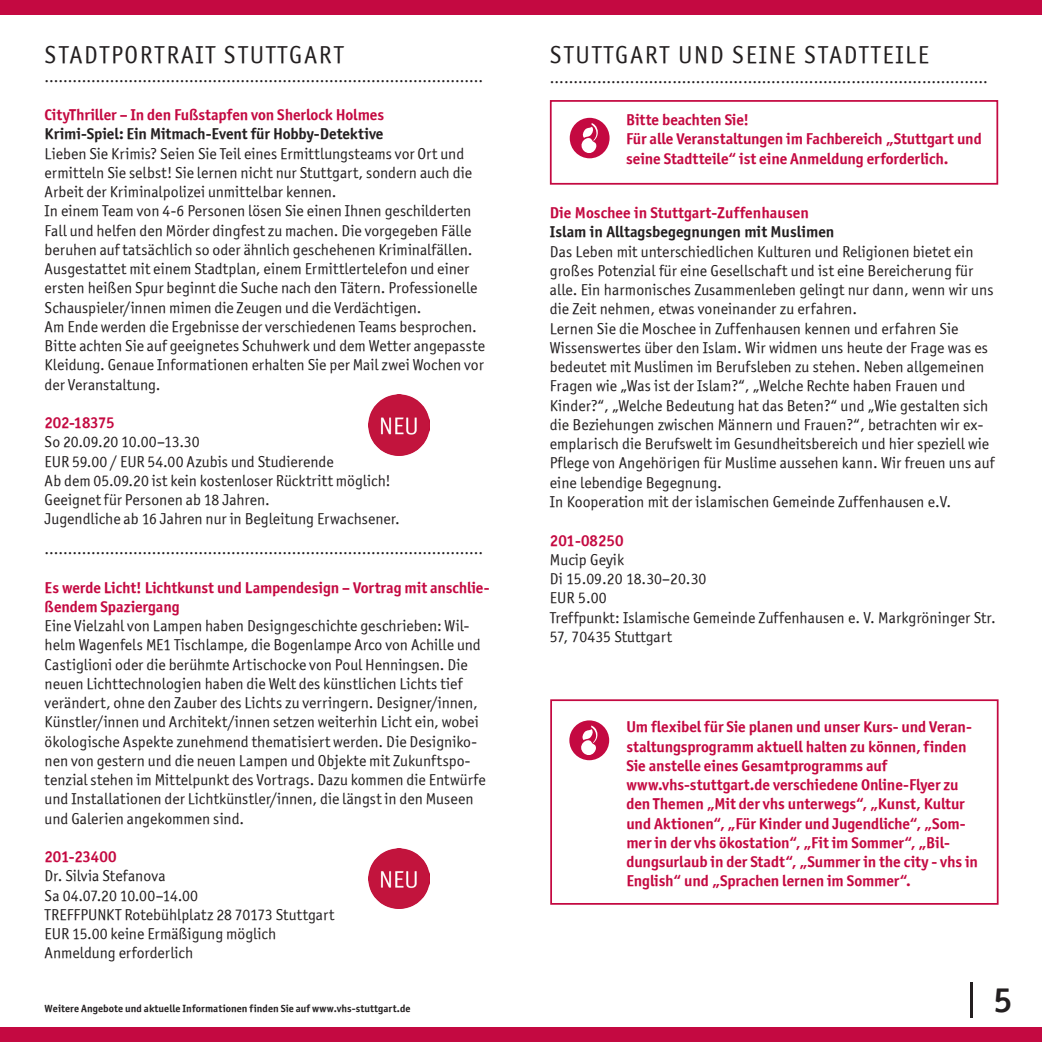
<style>
.page{position:relative;width:1042px;height:1042px;background:#fff}
.page>*{position:absolute;margin:0;border:0;box-sizing:border-box;transform-origin:0 0}
.t1{font:35px "Officina Sans ITCTT Bold";color:#231f20}
.t2{font:24.5px "Officina Sans ITCTT Book";letter-spacing:.07em;color:#231f20}
.Copy_Officina_Book_9{font:15.75px/19.2px "Officina Sans ITCTT Book";letter-spacing:.005em;color:#231f20}
.Copy_Officina_Book_9-2{font:15.75px/19.2px "Officina Sans ITCTT Bold";letter-spacing:-.005em;color:#c40941}
.Copy_Officina_Book_9-3{font:15.75px "Officina Sans ITCTT Bold";letter-spacing:.005em;color:#231f20}
.t3{font:10.5px "Officina Sans ITCTT Bold";letter-spacing:.01em;color:#231f20}
</style>
<div class="page">
<div style="left:0;top:1027px;width:1042px;height:15px;background:#c40941"></div>
<div style="left:0;top:0;width:1042px;height:15px;background:#c40941"></div>
<hr style="left:970px;top:982px;width:2px;height:35px;background:#231f20">
<img style="left:369px;top:848px;width:60px;height:60px">
<img style="left:369px;top:395px;width:60px;height:60px">
<div style="left:550px;top:100px;width:448px;height:85px;border:2px solid #c40941"></div>
<div style="left:570px;top:118px;width:39px;height:40px;background:#c40941;border-radius:50%"></div>
<svg style="left:581px;top:123px;width:17px;height:30px"></svg>
<div style="left:550px;top:699px;width:448px;height:206px;border:2px solid #c40941"></div>
<div style="left:569px;top:720px;width:40px;height:40px;background:#c40941;border-radius:50%"></div>
<svg style="left:581px;top:725px;width:17px;height:30px"></svg>
<p class="t2" style="left:45px;top:40px;width:300px">STADTPORTRAIT STUTTGART</p>
<p class="Copy_Officina_Book_9" style="left:45px;top:66px;width:440px">..............................................................................................</p>
<p class="Copy_Officina_Book_9-2" style="left:45px;top:105px;width:341px">CityThriller – In den Fußstapfen von Sherlock Holmes</p>
<p class="Copy_Officina_Book_9-3" style="left:45px;top:124px;width:340px">Krimi-Spiel: Ein Mitmach-Event für Hobby-Detektive</p>
<p class="Copy_Officina_Book_9" style="left:45px;top:143px;width:429px">Lieben Sie Krimis? Seien Sie Teil eines Ermittlungsteams vor Ort und ermitteln Sie selbst! Sie lernen nicht nur Stuttgart, sondern auch die<br>Arbeit der Kriminalpolizei unmittelbar kennen.</p>
<p class="Copy_Officina_Book_9" style="left:45px;top:201px;width:429px;text-align:justify">In einem Team von 4-6 Personen lösen Sie einen Ihnen geschilderten Fall und helfen den Mörder dingfest zu machen. Die vorgegeben Fälle beruhen auf tatsächlich so oder ähnlich geschehenen Kriminalfällen.</p>
<p class="Copy_Officina_Book_9" style="left:45px;top:259px;width:434px">Ausgestattet mit einem Stadtplan, einem Ermittlertelefon und einer ersten heißen Spur beginnt die Suche nach den Tätern. Professionelle<br>Schauspieler/innen mimen die Zeugen und die Verdächtigen.</p>
<p class="Copy_Officina_Book_9" style="left:45px;top:317px;width:434px">Am Ende werden die Ergebnisse der verschiedenen Teams besprochen.</p>
<p class="Copy_Officina_Book_9" style="left:45px;top:336px;width:442px;text-align:justify">Bitte achten Sie auf geeignetes Schuhwerk und dem Wetter angepasste Kleidung. Genaue Informationen erhalten Sie per Mail zwei Wochen vor der Veranstaltung.</p>
<p class="Copy_Officina_Book_9-2" style="left:45px;top:413px;width:71px">202-18375</p>
<p class="Copy_Officina_Book_9" style="left:45px;top:432px;width:156px">So 20.09.20 10.00–13.30</p>
<p class="Copy_Officina_Book_9" style="left:45px;top:451px;width:290px">EUR 59.00 / EUR 54.00 Azubis und Studierende</p>
<p class="Copy_Officina_Book_9" style="left:45px;top:471px;width:347px">Ab dem 05.09.20 ist kein kostenloser Rücktritt möglich!</p>
<p class="Copy_Officina_Book_9" style="left:45px;top:490px;width:227px">Geeignet für Personen ab 18 Jahren.</p>
<p class="Copy_Officina_Book_9" style="left:45px;top:509px;width:357px">Jugendliche ab 16 Jahren nur in Begleitung Erwachsener.</p>
<p class="Copy_Officina_Book_9" style="left:45px;top:539px;width:440px">..............................................................................................</p>
<p class="Copy_Officina_Book_9-2" style="left:45px;top:577px;width:446px">Es werde Licht! Lichtkunst und Lampendesign – Vortrag mit anschlie&shy;ßendem Spaziergang</p>
<p class="Copy_Officina_Book_9" style="left:45px;top:616px;width:443px">Eine Vielzahl von Lampen haben Designgeschichte geschrieben: Wil&shy;helm Wagenfels ME1 Tischlampe, die Bogenlampe Arco von Achille und Castiglioni oder die berühmte Artischocke von Poul Henningsen. Die neuen Lichttechnologien haben die Welt des künstlichen Lichts tief verändert, ohne den Zauber des Lichts zu verringern. Designer/innen, Künstler/innen und Architekt/innen setzen weiterhin Licht ein, wobei ökologische Aspekte zunehmend thematisiert werden. Die Designiko&shy;nen von gestern und die neuen Lampen und Objekte mit Zukunftspo&shy;tenzial stehen im Mittelpunkt des Vortrags. Dazu kommen die Entwürfe und Installationen der Lichtkünstler/innen, die längst in den Museen und Galerien angekommen sind.</p>
<p class="Copy_Officina_Book_9-2" style="left:45px;top:847px;width:73px">201-23400</p>
<p class="Copy_Officina_Book_9" style="left:45px;top:866px;width:122px">Dr. Silvia Stefanova</p>
<p class="Copy_Officina_Book_9" style="left:45px;top:885px;width:155px">Sa 04.07.20 10.00–14.00</p>
<p class="Copy_Officina_Book_9" style="left:45px;top:905px;width:291px">TREFFPUNKT Rotebühlplatz 28 70173 Stuttgart</p>
<p class="Copy_Officina_Book_9" style="left:45px;top:924px;width:233px">EUR 15.00 keine Ermäßigung möglich</p>
<p class="Copy_Officina_Book_9" style="left:45px;top:943px;width:150px">Anmeldung erforderlich</p>
<p class="t3" style="left:45px;top:1002px;width:367px">Weitere Angebote und aktuelle Informationen finden Sie auf www.vhs-stuttgart.de</p>
<p class="t2" style="left:550px;top:41px;width:381px">STUTTGART UND SEINE STADTTEILE</p>
<p class="Copy_Officina_Book_9" style="left:550px;top:68px;width:439px">.............................................................................................</p>
<p class="Copy_Officina_Book_9-2" style="left:626px;top:110px;width:125px">Bitte beachten Sie!</p>
<p class="Copy_Officina_Book_9-2" style="left:626px;top:129px;width:357px">Für alle Veranstaltungen im Fachbereich „Stuttgart und seine Stadtteile“ ist eine Anmeldung erforderlich.</p>
<p class="Copy_Officina_Book_9-2" style="left:550px;top:203px;width:260px">Die Moschee in Stuttgart-Zuffenhausen</p>
<p class="Copy_Officina_Book_9-3" style="left:550px;top:222px;width:286px">Islam in Alltagsbegegnungen mit Muslimen</p>
<p class="Copy_Officina_Book_9" style="left:550px;top:242px;width:445px">Das Leben mit unterschiedlichen Kulturen und Religionen bietet ein großes Potenzial für eine Gesellschaft und ist eine Bereicherung für alle. Ein harmonisches Zusammenleben gelingt nur dann, wenn wir uns die Zeit nehmen, etwas voneinander zu erfahren.</p>
<p class="Copy_Officina_Book_9" style="left:550px;top:319px;width:446px">Lernen Sie die Moschee in Zuffenhausen kennen und erfahren Sie Wissenswertes über den Islam. Wir widmen uns heute der Frage was es bedeutet mit Muslimen im Berufsleben zu stehen. Neben allgemeinen Fragen wie „Was ist der Islam?“, „Welche Rechte haben Frauen und Kinder?“, „Welche Bedeutung hat das Beten?“ und „Wie gestalten sich die Beziehungen zwischen Männern und Frauen?“, betrachten wir ex&shy;emplarisch die Berufswelt im Gesundheitsbereich und hier speziell wie Pflege von Angehörigen für Muslime aussehen kann. Wir freuen uns auf eine lebendige Begegnung.</p>
<p class="Copy_Officina_Book_9" style="left:550px;top:492px;width:403px">In Kooperation mit der islamischen Gemeinde Zuffenhausen e.V.</p>
<p class="Copy_Officina_Book_9-2" style="left:550px;top:530px;width:75px">201-08250</p>
<p class="Copy_Officina_Book_9" style="left:550px;top:550px;width:76px">Mucip Geyik</p>
<p class="Copy_Officina_Book_9" style="left:550px;top:569px;width:158px">Di 15.09.20 18.30–20.30</p>
<p class="Copy_Officina_Book_9" style="left:550px;top:588px;width:58px">EUR 5.00</p>
<p class="Copy_Officina_Book_9" style="left:550px;top:607px;width:447px">Treffpunkt: Islamische Gemeinde Zuffenhausen e. V. Markgröninger Str.<br>57, 70435 Stuttgart</p>
<p class="Copy_Officina_Book_9-2" style="left:626px;top:717px;width:347px">Um flexibel für Sie planen und unser Kurs- und Veran&shy;staltungsprogramm aktuell halten zu können, finden<br>Sie anstelle eines Gesamtprogramms auf</p>
<p class="Copy_Officina_Book_9-2" style="left:626px;top:775px;width:353px">www.vhs-stuttgart.de verschiedene Online-Flyer zu den Themen „Mit der vhs unterwegs“, „Kunst, Kultur und Aktionen“, „Für Kinder und Jugendliche“, „Som&shy;mer in der vhs ökostation“, „Fit im Sommer“, „Bil&shy;dungsurlaub in der Stadt“, „Summer in the city - vhs in English“ und „Sprachen lernen im Sommer“.</p>
<h1 class="t1" style="left:993px;top:978px;width:20px">5</h1>
</div>
